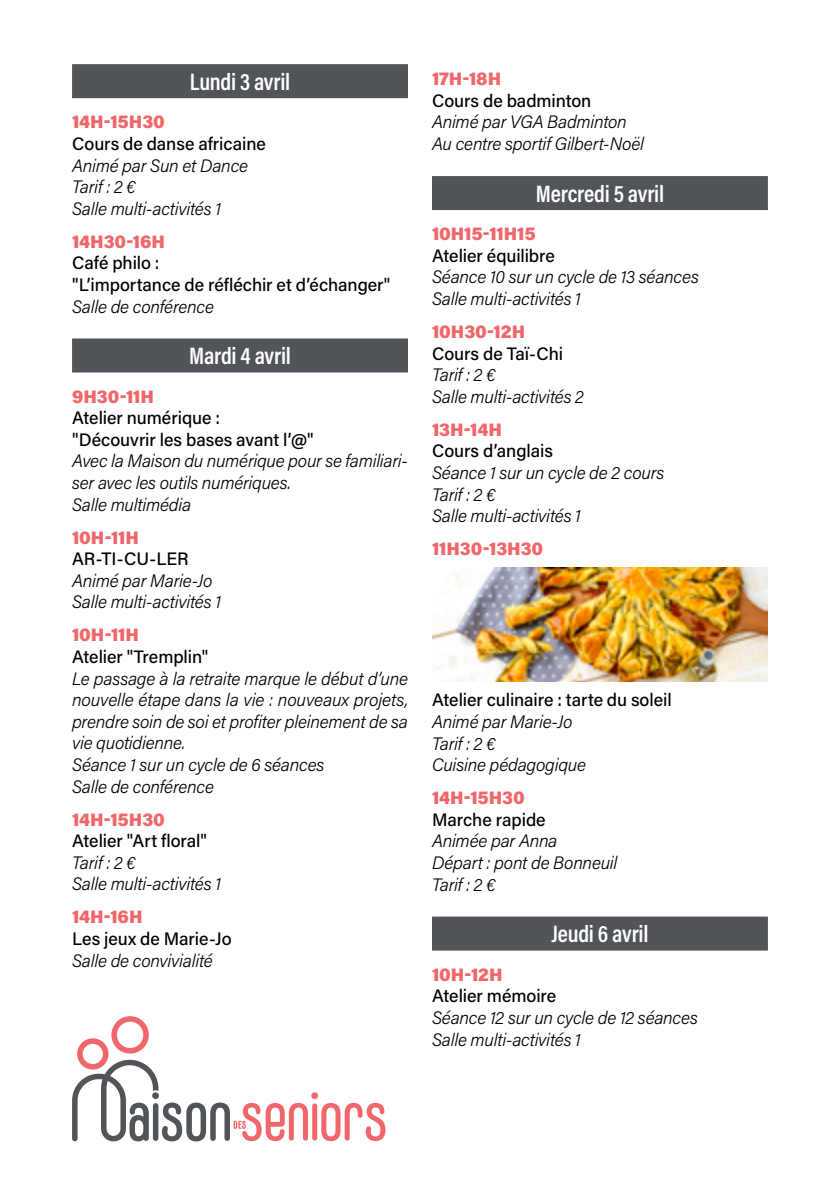
<style>
.page{position:relative;width:840px;height:1191px;background:#fff}
.page>*{position:absolute;margin:0;border:0;box-sizing:border-box;transform-origin:0 0}
.t1{font:600 24px "Acumin Pro Cond";letter-spacing:-.01em;color:#fff}
.t2{font:italic 300 18px/21.6px "Acumin Pro";letter-spacing:-.015em;color:#000}
.t3{font:500 18px/21.6px "Acumin Pro";letter-spacing:-.005em;color:#000}
.t4{font:900 18px "Acumin Pro";letter-spacing:-.01em;color:#f1666a}
</style>
<div class="page">
<div style="left:312px;top:1103px;width:5px;height:37px;background:#f1666a;border-radius:2px"></div>
<svg style="left:321px;top:1102px;width:64px;height:39px"></svg>
<svg style="left:72px;top:1016px;width:236px;height:126px"></svg>
<div style="left:311px;top:1092px;width:7px;height:7px;background:#f1666a;border-radius:50%"></div>
<div style="left:152px;top:1092px;width:7px;height:7px;background:#515459;border-radius:50%"></div>
<div style="left:72px;top:64px;width:336px;height:34px;background:#515459"></div>
<div style="left:72px;top:338px;width:336px;height:34px;background:#515459"></div>
<div style="left:432px;top:176px;width:335px;height:34px;background:#515459"></div>
<div style="left:432px;top:916px;width:335px;height:34px;background:#515459"></div>
<img style="left:432px;top:567px;width:335px;height:115px">
<h1 class="t1" style="left:190px;top:66px;width:102px">Lundi 3 avril</h1>
<p class="t4" style="left:72px;top:109px;width:94px">14H-15H30</p>
<p class="t3" style="left:72px;top:132px;width:195px">Cours de danse africaine</p>
<p class="t2" style="left:72px;top:154px;width:177px">Animé par Sun et Dance<br>Tarif : 2 €<br>Salle multi-activités 1</p>
<p class="t4" style="left:72px;top:229px;width:94px">14H30-16H</p>
<p class="t3" style="left:72px;top:251px;width:319px">Café philo :<br>"L’importance de réfléchir et d’échanger"</p>
<p class="t2" style="left:72px;top:295px;width:143px">Salle de conférence</p>
<h1 class="t1" style="left:189px;top:340px;width:103px">Mardi 4 avril</h1>
<p class="t4" style="left:72px;top:383px;width:83px">9H30-11H</p>
<p class="t3" style="left:72px;top:406px;width:243px">Atelier numérique :<br>"Découvrir les bases avant l’@"</p>
<p class="t2" style="left:72px;top:449px;width:337px">Avec la Maison du numérique pour se familiari&shy;ser avec les outils numériques.<br>Salle multimédia</p>
<p class="t4" style="left:72px;top:524px;width:68px">10H-11H</p>
<p class="t3" style="left:72px;top:547px;width:118px">AR-TI-CU-LER</p>
<p class="t2" style="left:72px;top:569px;width:150px">Animé par Marie-Jo<br>Salle multi-activités 1</p>
<p class="t4" style="left:72px;top:622px;width:68px">10H-11H</p>
<p class="t3" style="left:72px;top:645px;width:138px">Atelier "Tremplin"</p>
<p class="t2" style="left:72px;top:667px;width:337px">Le passage à la retraite marque le début d’une nouvelle étape dans la vie : nouveaux projets, prendre soin de soi et profiter pleinement de sa vie quotidienne.<br>Séance 1 sur un cycle de 6 séances<br>Salle de conférence</p>
<p class="t4" style="left:72px;top:806px;width:94px">14H-15H30</p>
<p class="t3" style="left:72px;top:829px;width:136px">Atelier "Art floral"</p>
<p class="t2" style="left:72px;top:851px;width:150px">Tarif : 2 €<br>Salle multi-activités 1</p>
<p class="t4" style="left:72px;top:904px;width:72px">14H-16H</p>
<p class="t3" style="left:72px;top:927px;width:161px">Les jeux de Marie-Jo</p>
<p class="t2" style="left:72px;top:948px;width:142px">Salle de convivialité</p>
<p class="t4" style="left:432px;top:66px;width:71px">17H-18H</p>
<p class="t3" style="left:432px;top:89px;width:161px">Cours de badminton</p>
<p class="t2" style="left:432px;top:111px;width:213px">Animé par VGA Badminton<br>Au centre sportif Gilbert-Noël</p>
<h1 class="t1" style="left:535px;top:178px;width:130px">Mercredi 5 avril</h1>
<p class="t4" style="left:432px;top:221px;width:105px">10H15-11H15</p>
<p class="t3" style="left:432px;top:244px;width:124px">Atelier équilibre</p>
<p class="t2" style="left:432px;top:265px;width:268px">Séance 10 sur un cycle de 13 séances<br>Salle multi-activités 1</p>
<p class="t4" style="left:432px;top:319px;width:95px">10H30-12H</p>
<p class="t3" style="left:432px;top:342px;width:132px">Cours de Taï-Chi</p>
<p class="t2" style="left:432px;top:363px;width:153px">Tarif : 2 €<br>Salle multi-activités 2</p>
<p class="t4" style="left:432px;top:417px;width:71px">13H-14H</p>
<p class="t3" style="left:432px;top:439px;width:122px">Cours d’anglais</p>
<p class="t2" style="left:432px;top:461px;width:234px">Séance 1 sur un cycle de 2 cours<br>Tarif : 2 €<br>Salle multi-activités 1</p>
<p class="t4" style="left:432px;top:536px;width:113px">11H30-13H30</p>
<p class="t3" style="left:432px;top:688px;width:241px">Atelier culinaire : tarte du soleil</p>
<p class="t2" style="left:432px;top:710px;width:155px">Animé par Marie-Jo<br>Tarif : 2 €<br>Cuisine pédagogique</p>
<p class="t4" style="left:432px;top:785px;width:94px">14H-15H30</p>
<p class="t3" style="left:432px;top:808px;width:115px">Marche rapide</p>
<p class="t2" style="left:432px;top:829px;width:187px">Animée par Anna<br>Départ : pont de Bonneuil<br>Tarif : 2 €</p>
<h1 class="t1" style="left:551px;top:918px;width:98px">Jeudi 6 avril</h1>
<p class="t4" style="left:432px;top:961px;width:72px">10H-12H</p>
<p class="t3" style="left:432px;top:984px;width:126px">Atelier mémoire</p>
<p class="t2" style="left:432px;top:1006px;width:267px">Séance 12 sur un cycle de 12 séances<br>Salle multi-activités 1</p>
</div>
